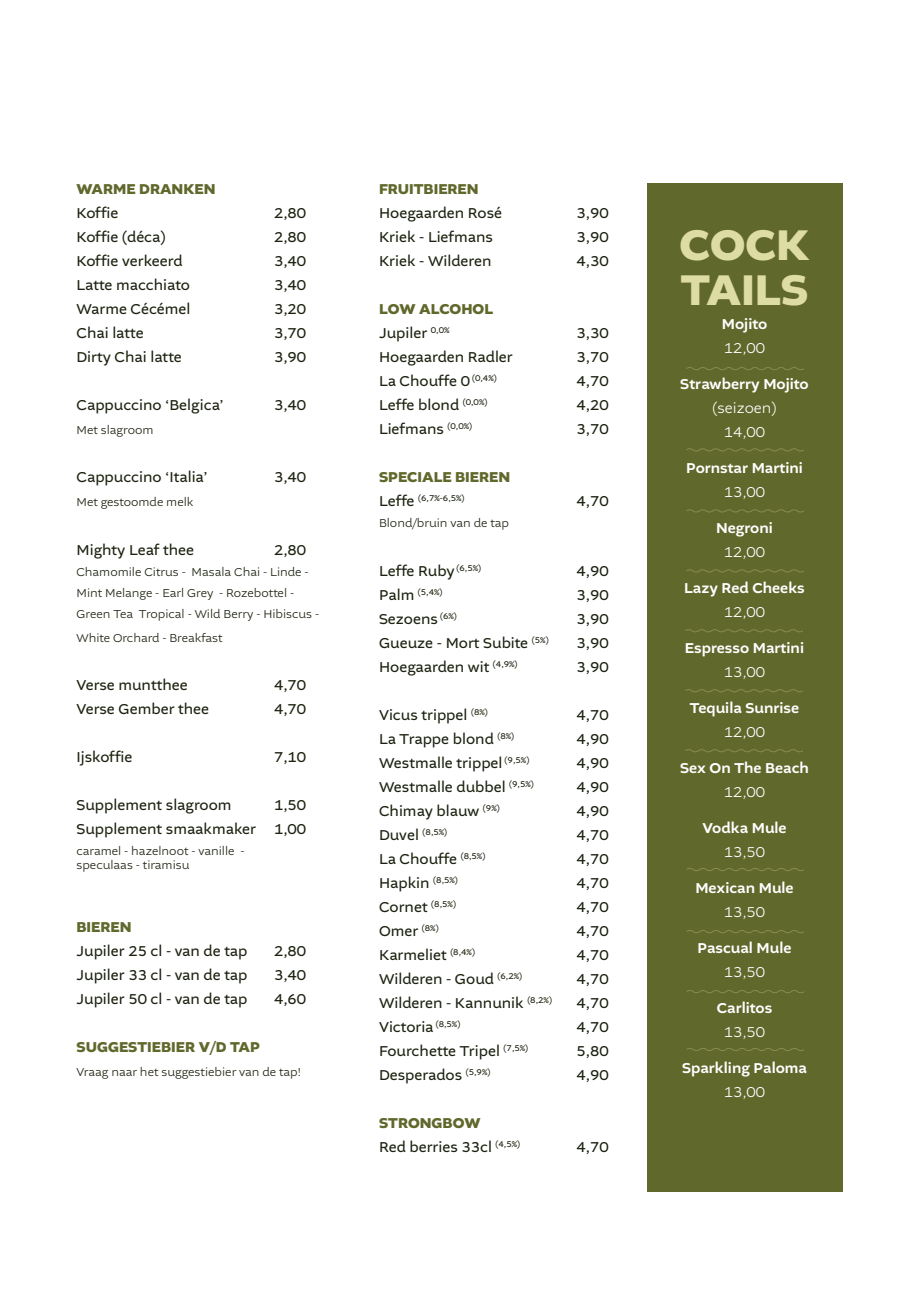
<style>
.page{position:relative;width:919px;height:1289px;background:#fff}
.page>*{position:absolute;margin:0;border:0;box-sizing:border-box;transform-origin:0 0}
.t1{font:700 45px/45px "Altivo";color:#dcdca4}
.t2{font:15px/24px "Altivo";color:#1b220f;text-align:right}
.t3{font:500 15px "Altivo";color:#fff}
.t4{font:700 15px/24px "Altivo";color:#61682c}
.t5{font:300 15px/24px "Altivo";color:#fff;text-align:center}
.t6{font:300 12px/21px "Altivo";color:#1b220f}
.t7{font:8.7px "Altivo";color:#1b220f}
.s1{font-weight:400;color:#1b220f}
.s2{font-size:15px}
.s3{font-weight:700;color:#61682c}
</style>
<div class="page">
<div style="left:646px;top:183px;width:196px;height:1008px;background:#61682c"></div>
<svg style="left:686px;top:367px;width:118px;height:3px"></svg>
<svg style="left:686px;top:448px;width:118px;height:4px"></svg>
<svg style="left:686px;top:509px;width:118px;height:4px"></svg>
<svg style="left:686px;top:569px;width:118px;height:4px"></svg>
<svg style="left:685px;top:629px;width:118px;height:4px"></svg>
<svg style="left:685px;top:689px;width:118px;height:4px"></svg>
<svg style="left:685px;top:749px;width:118px;height:4px"></svg>
<svg style="left:686px;top:868px;width:118px;height:3px"></svg>
<svg style="left:686px;top:930px;width:118px;height:3px"></svg>
<svg style="left:686px;top:990px;width:118px;height:3px"></svg>
<svg style="left:686px;top:1048px;width:118px;height:3px"></svg>
<p class="t4" style="left:76px;top:178px;width:141px">WARME DRANKEN</p>
<p class="t2" style="left:76px;top:201px;width:44px">Koffie</p>
<p class="t2" style="left:274px;top:201px;width:34px">2,80</p>
<p class="t2" style="left:76px;top:225px;width:91px">Koffie (déca)</p>
<p class="t2" style="left:274px;top:225px;width:34px">2,80</p>
<p class="t2" style="left:76px;top:249px;width:108px">Koffie verkeerd</p>
<p class="t2" style="left:274px;top:249px;width:34px">3,40</p>
<p class="t2" style="left:76px;top:273px;width:115px">Latte macchiato</p>
<p class="t2" style="left:274px;top:273px;width:34px">3,40</p>
<p class="t2" style="left:76px;top:297px;width:115px">Warme Cécémel</p>
<p class="t2" style="left:274px;top:297px;width:34px">3,20</p>
<p class="t2" style="left:76px;top:321px;width:69px">Chai latte</p>
<p class="t2" style="left:274px;top:321px;width:34px">3,70</p>
<p class="t2" style="left:76px;top:345px;width:107px">Dirty Chai latte</p>
<p class="t2" style="left:274px;top:345px;width:34px">3,90</p>
<p class="t2" style="left:76px;top:393px;width:148px">Cappuccino ‘Belgica’</p>
<p class="t2" style="left:274px;top:393px;width:34px">3,40</p>
<p class="t6" style="left:76px;top:420px;width:78px">Met slagroom</p>
<p class="t2" style="left:76px;top:465px;width:132px">Cappuccino ‘Italia’</p>
<p class="t2" style="left:274px;top:465px;width:34px">3,40</p>
<p class="t6" style="left:76px;top:492px;width:118px">Met gestoomde melk</p>
<p class="t2" style="left:76px;top:537px;width:119px">Mighty Leaf thee</p>
<p class="t2" style="left:274px;top:537px;width:34px">2,80</p>
<p class="t6" style="left:76px;top:561px;width:244px">Chamomile Citrus - Masala Chai - Linde -<br>Mint Melange - Earl Grey - Rozebottel -<br>Green Tea Tropical - Wild Berry - Hibiscus -</p>
<p class="t6" style="left:76px;top:627px;width:148px">White Orchard - Breakfast</p>
<p class="t2" style="left:76px;top:672px;width:113px">Verse muntthee</p>
<p class="t2" style="left:274px;top:672px;width:34px">4,70</p>
<p class="t2" style="left:76px;top:696px;width:134px">Verse Gember thee</p>
<p class="t2" style="left:274px;top:696px;width:34px">4,70</p>
<p class="t2" style="left:76px;top:744px;width:57px">Ijskoffie</p>
<p class="t2" style="left:274px;top:744px;width:34px">7,10</p>
<p class="t2" style="left:76px;top:792px;width:156px">Supplement slagroom</p>
<p class="t2" style="left:76px;top:792px;width:231px">1,50<br>Supplement smaakmaker 1,00</p>
<p class="t6" style="left:76px;top:843px;width:169px;line-height:14.4px">caramel - hazelnoot - vanille - speculaas - tiramisu</p>
<p class="t4" style="left:76px;top:914px;width:57px">BIEREN</p>
<p class="t2" style="left:76px;top:938px;width:172px">Jupiler 25 cl - van de tap</p>
<p class="t2" style="left:274px;top:938px;width:34px">2,80</p>
<p class="t2" style="left:76px;top:962px;width:172px">Jupiler 33 cl - van de tap</p>
<p class="t2" style="left:274px;top:962px;width:34px">3,40</p>
<p class="t2" style="left:76px;top:986px;width:172px">Jupiler 50 cl - van de tap</p>
<p class="t2" style="left:274px;top:986px;width:34px">4,60</p>
<p class="t4" style="left:76px;top:1034px;width:185px">SUGGESTIEBIER V/D TAP</p>
<p class="t6" style="left:76px;top:1061px;width:226px">Vraag naar het suggestiebier van de tap!</p>
<p class="t4" style="left:379px;top:178px;width:101px">FRUITBIEREN</p>
<p class="t2" style="left:379px;top:201px;width:124px">Hoegaarden Rosé</p>
<p class="t2" style="left:576px;top:201px;width:34px">3,90</p>
<p class="t2" style="left:379px;top:225px;width:115px">Kriek - Liefmans</p>
<p class="t2" style="left:576px;top:225px;width:34px">3,90</p>
<p class="t2" style="left:379px;top:249px;width:114px">Kriek - Wilderen</p>
<p class="t2" style="left:576px;top:249px;width:34px">4,30</p>
<p class="t4" style="left:379px;top:298px;width:115px">LOW ALCOHOL<br><span class="s1">Jupiler</span> <sup>0,0%</sup></p>
<p class="t2" style="left:576px;top:321px;width:34px">3,30</p>
<p class="t2" style="left:379px;top:345px;width:135px">Hoegaarden Radler</p>
<p class="t2" style="left:576px;top:345px;width:34px">3,70</p>
<p class="t2" style="left:379px;top:369px;width:119px">La Chouffe 0 <sup>(0,4%)</sup></p>
<p class="t2" style="left:576px;top:369px;width:34px">4,70</p>
<p class="t2" style="left:379px;top:393px;width:110px">Leffe blond <sup>(0,0%)</sup></p>
<p class="t2" style="left:576px;top:393px;width:34px">4,20</p>
<p class="t2" style="left:379px;top:417px;width:95px">Liefmans <sup>(0,0%)</sup></p>
<p class="t2" style="left:576px;top:417px;width:34px">3,70</p>
<p class="t4" style="left:379px;top:466px;width:133px">SPECIALE BIEREN</p>
<p class="t7" style="left:379px;top:493px;width:87px"><span class="s2">Leffe</span> (6,7%-6,5%)</p>
<p class="t2" style="left:576px;top:489px;width:34px">4,70</p>
<p class="t6" style="left:379px;top:513px;width:131px">Blond/bruin van de tap</p>
<p class="t2" style="left:379px;top:558px;width:104px">Leffe Ruby <sup>(6,5%)</sup></p>
<p class="t2" style="left:576px;top:558px;width:34px">4,90</p>
<p class="t7" style="left:379px;top:586px;width:65px"><span class="s2">Palm</span> (5,4%)</p>
<p class="t2" style="left:576px;top:582px;width:34px">3,90</p>
<p class="t2" style="left:379px;top:606px;width:79px">Sezoens <sup>(6%)</sup></p>
<p class="t2" style="left:576px;top:606px;width:34px">3,90</p>
<p class="t2" style="left:379px;top:630px;width:171px">Gueuze - Mort Subite <sup>(5%)</sup></p>
<p class="t2" style="left:576px;top:630px;width:34px">3,90</p>
<p class="t2" style="left:379px;top:654px;width:140px">Hoegaarden wit <sup>(4,9%)</sup></p>
<p class="t2" style="left:576px;top:654px;width:34px">3,90</p>
<p class="t2" style="left:379px;top:702px;width:110px">Vicus trippel <sup>(8%)</sup></p>
<p class="t2" style="left:576px;top:702px;width:34px">4,70</p>
<p class="t2" style="left:379px;top:726px;width:137px">La Trappe blond <sup>(8%)</sup></p>
<p class="t2" style="left:576px;top:726px;width:34px">4,90</p>
<p class="t2" style="left:379px;top:750px;width:152px">Westmalle trippel <sup>(9,5%)</sup></p>
<p class="t2" style="left:576px;top:750px;width:34px">4,90</p>
<p class="t2" style="left:379px;top:774px;width:156px">Westmalle dubbel <sup>(9,5%)</sup></p>
<p class="t2" style="left:576px;top:774px;width:34px">4,90</p>
<p class="t2" style="left:379px;top:798px;width:122px">Chimay blauw <sup>(9%)</sup></p>
<p class="t2" style="left:576px;top:798px;width:34px">4,90</p>
<p class="t7" style="left:379px;top:826px;width:70px"><span class="s2">Duvel</span> (8,5%)</p>
<p class="t2" style="left:576px;top:822px;width:34px">4,70</p>
<p class="t2" style="left:379px;top:846px;width:108px">La Chouffe <sup>(8,5%)</sup></p>
<p class="t2" style="left:576px;top:846px;width:34px">4,70</p>
<p class="t2" style="left:379px;top:870px;width:80px">Hapkin <sup>(8,5%)</sup></p>
<p class="t2" style="left:576px;top:870px;width:34px">4,70</p>
<p class="t2" style="left:379px;top:894px;width:78px">Cornet <sup>(8,5%)</sup></p>
<p class="t2" style="left:576px;top:894px;width:34px">4,70</p>
<p class="t2" style="left:379px;top:918px;width:61px">Omer <sup>(8%)</sup></p>
<p class="t2" style="left:576px;top:918px;width:34px">4,70</p>
<p class="t2" style="left:379px;top:942px;width:97px">Karmeliet <sup>(8,4%)</sup></p>
<p class="t2" style="left:576px;top:942px;width:34px">4,70</p>
<p class="t2" style="left:379px;top:966px;width:145px">Wilderen - Goud <sup>(6,2%)</sup></p>
<p class="t2" style="left:576px;top:966px;width:34px">4,70</p>
<p class="t2" style="left:379px;top:990px;width:174px">Wilderen - Kannunik <sup>(8,2%)</sup></p>
<p class="t2" style="left:576px;top:990px;width:34px">4,70</p>
<p class="t2" style="left:379px;top:1014px;width:83px">Victoria <sup>(8,5%)</sup></p>
<p class="t2" style="left:576px;top:1014px;width:34px">4,70</p>
<p class="t2" style="left:379px;top:1038px;width:151px">Fourchette Tripel <sup>(7,5%)</sup></p>
<p class="t2" style="left:576px;top:1038px;width:34px">5,80</p>
<p class="t2" style="left:379px;top:1062px;width:113px">Desperados <sup>(5,9%)</sup></p>
<p class="t2" style="left:576px;top:1062px;width:34px">4,90</p>
<p class="t2" style="left:379px;top:1110px;width:143px;text-align:left"><span class="s3">STRONGBOW<br></span>Red berries 33cl <sup>(4,5%)</sup></p>
<p class="t2" style="left:576px;top:1134px;width:34px">4,70</p>
<h1 class="t1" style="left:679px;top:223px;width:132px">COCK<br>TAILS</h1>
<p class="t3" style="left:721px;top:314px;width:47px">Mojito</p>
<p class="t5" style="left:723px;top:336px;width:43px">12,00</p>
<p class="t3" style="left:680px;top:374px;width:130px">Strawberry Mojito</p>
<p class="t5" style="left:712px;top:396px;width:66px">(seizoen)<br>14,00</p>
<p class="t3" style="left:686px;top:458px;width:118px">Pornstar Martini</p>
<p class="t5" style="left:723px;top:480px;width:43px">13,00</p>
<p class="t3" style="left:716px;top:518px;width:58px">Negroni</p>
<p class="t5" style="left:723px;top:540px;width:43px">12,00</p>
<p class="t3" style="left:684px;top:578px;width:122px">Lazy Red Cheeks</p>
<p class="t5" style="left:723px;top:600px;width:43px">12,00</p>
<p class="t3" style="left:685px;top:638px;width:121px">Espresso Martini</p>
<p class="t5" style="left:723px;top:660px;width:43px">13,00</p>
<p class="t3" style="left:689px;top:698px;width:111px">Tequila Sunrise</p>
<p class="t5" style="left:723px;top:720px;width:43px">12,00</p>
<p class="t3" style="left:680px;top:758px;width:130px">Sex On The Beach</p>
<p class="t5" style="left:723px;top:780px;width:43px">12,00</p>
<p class="t3" style="left:702px;top:818px;width:86px">Vodka Mule</p>
<p class="t5" style="left:723px;top:840px;width:43px">13,50</p>
<p class="t3" style="left:695px;top:878px;width:100px">Mexican Mule</p>
<p class="t5" style="left:723px;top:900px;width:43px">13,50</p>
<p class="t3" style="left:697px;top:938px;width:96px">Pascual Mule</p>
<p class="t5" style="left:723px;top:960px;width:43px">13,50</p>
<p class="t3" style="left:716px;top:998px;width:57px">Carlitos</p>
<p class="t5" style="left:723px;top:1020px;width:43px">13,50</p>
<p class="t3" style="left:682px;top:1058px;width:126px">Sparkling Paloma</p>
<p class="t5" style="left:723px;top:1080px;width:43px">13,00</p>
</div>
